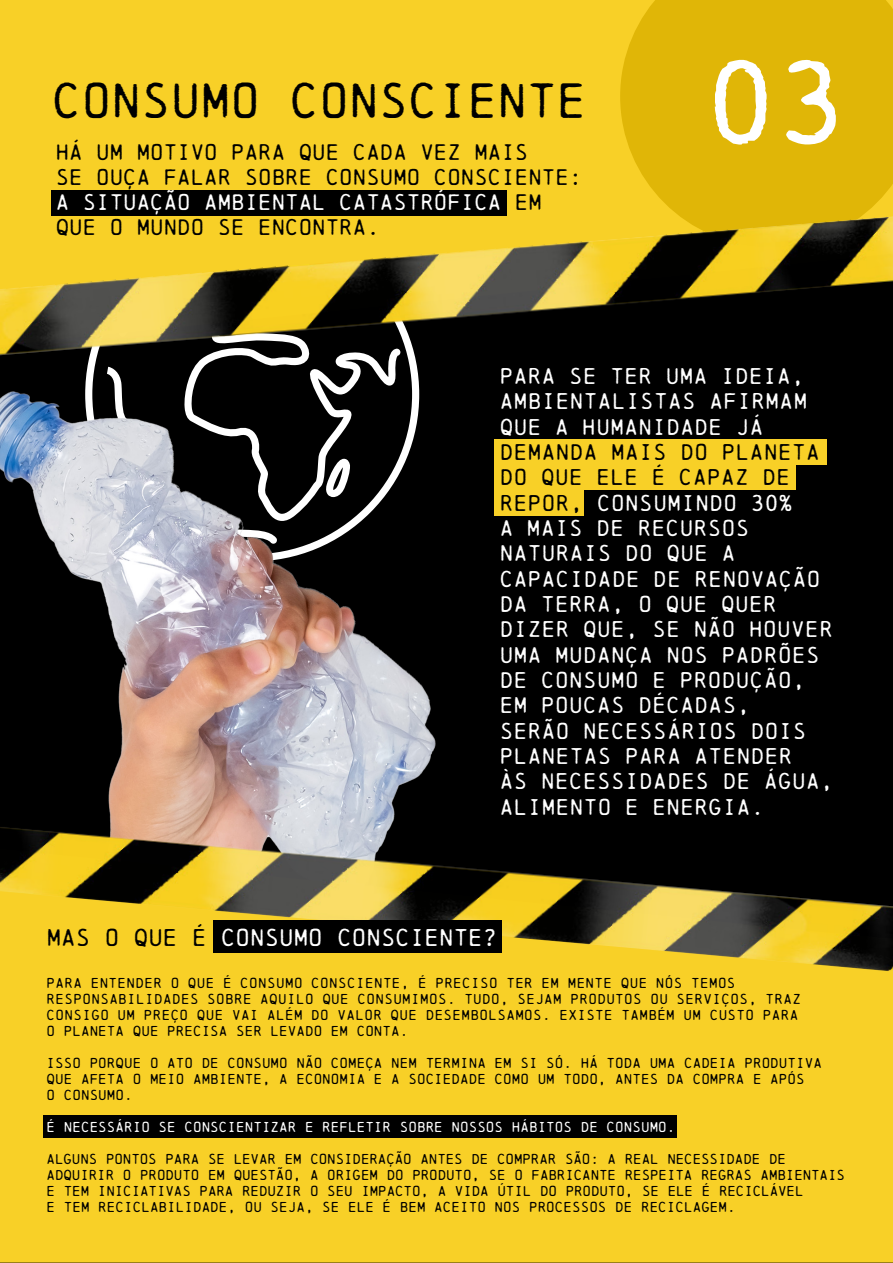
<style>
.page{position:relative;width:893px;height:1263px;background:#fff}
.page>*{position:absolute;margin:0;border:0;box-sizing:border-box;transform-origin:0 0}
.t1{font:108.9px "Chainprinter";color:#fff}
.t2{font:45.9px "Chainprinter";color:#000}
.t3{font:22.5px "Chainprinter";color:#fff}
.t4{font:21.15px/25.3px "Chainprinter";letter-spacing:.02em;color:#fff;text-align:justify}
.t5{font:20.85px/25px "Chainprinter";color:#000}
.t6{font:13.35px/16px "Chainprinter";color:#000}
.t7{font:13.35px/16px "Chainprinter";letter-spacing:.025em;color:#000}
.t8{font:13.35px "Chainprinter";color:#fff}
.s1{color:#fff}
.s2{color:#000}
</style>
<div class="page">
<div style="left:0;top:0;width:893px;height:1262px;background:#000"></div>
<div style="left:0;top:0;width:620px;height:216px;background:#f8d027"></div>
<svg style="left:620px;top:0;width:273px;height:216px;background:#e1b709"></svg>
<img style="left:0;top:216px;width:893px;height:176px">
<div style="left:51px;top:190px;width:456px;height:25px;background:#000"></div>
<div style="left:494px;top:439px;width:333px;height:26px;background:#f8d027"></div>
<div style="left:494px;top:464px;width:301px;height:26px;background:#f8d027"></div>
<div style="left:494px;top:490px;width:90px;height:25px;background:#f8d027"></div>
<img style="left:0;top:392px;width:436px;height:372px">
<div style="left:0;top:971px;width:893px;height:291px;background:#f8d027"></div>
<img style="left:0;top:764px;width:893px;height:207px">
<div style="left:214px;top:921px;width:288px;height:32px;background:#000"></div>
<div style="left:43px;top:1116px;width:633px;height:22px;background:#000"></div>
<h2 class="t2" style="left:52px;top:73px;width:536px">CONSUMO CONSCIENTE</h2>
<h3 class="t5" style="left:56px;top:139px;width:474px">HÁ UM MOTIVO PARA QUE CADA VEZ MAIS</h3>
<h3 class="t5" style="left:56px;top:164px;width:528px">SE OUÇA FALAR SOBRE CONSUMO CONSCIENTE:<br><span class="s1">A SITUAÇÃO AMBIENTAL CATASTRÓFICA</span> EM<br>QUE O MUNDO SE ENCONTRA.</h3>
<h1 class="t1" style="left:706px;top:37px;width:142px">03</h1>
<h3 class="t4" style="left:500px;top:363px;width:309px">PARA SE TER UMA IDEIA, AMBIENTALISTAS AFIRMAM QUE A HUMANIDADE JÁ</h3>
<p class="t4" style="left:500px;top:439px;width:336px;text-align:left"><span class="s2">DEMANDA MAIS DO PLANETA<br>DO QUE ELE É CAPAZ DE<br>REPOR,</span> CONSUMINDO 30%<br>A MAIS DE RECURSOS<br>NATURAIS DO QUE A<br>CAPACIDADE DE RENOVAÇÃO<br>DA TERRA, O QUE QUER<br>DIZER QUE, SE NÃO HOUVER<br>UMA MUDANÇA NOS PADRÕES<br>DE CONSUMO E PRODUÇÃO,<br>EM POUCAS DÉCADAS,<br>SERÃO NECESSÁRIOS DOIS<br>PLANETAS PARA ATENDER<br>ÀS NECESSIDADES DE ÁGUA,<br>ALIMENTO E ENERGIA.</p>
<h3 class="t3" style="left:47px;top:924px;width:452px"><span class="s2">MAS O QUE É</span> CONSUMO CONSCIENTE?</h3>
<p class="t7" style="left:47px;top:975px;width:756px">PARA ENTENDER O QUE É CONSUMO CONSCIENTE, É PRECISO TER EM MENTE QUE NÓS TEMOS RESPONSABILIDADES SOBRE AQUILO QUE CONSUMIMOS. TUDO, SEJAM PRODUTOS OU SERVIÇOS, TRAZ CONSIGO UM PREÇO QUE VAI ALÉM DO VALOR QUE DESEMBOLSAMOS. EXISTE TAMBÉM UM CUSTO PARA O PLANETA QUE PRECISA SER LEVADO EM CONTA.</p>
<p class="t6" style="left:47px;top:1055px;width:777px">ISSO PORQUE O ATO DE CONSUMO NÃO COMEÇA NEM TERMINA EM SI SÓ. HÁ TODA UMA CADEIA PRODUTIVA<br>QUE AFETA O MEIO AMBIENTE, A ECONOMIA E A SOCIEDADE COMO UM TODO, ANTES DA COMPRA E APÓS<br>O CONSUMO.</p>
<p class="t8" style="left:47px;top:1119px;width:630px">É NECESSÁRIO SE CONSCIENTIZAR E REFLETIR SOBRE NOSSOS HÁBITOS DE CONSUMO.</p>
<p class="t6" style="left:47px;top:1151px;width:800px">ALGUNS PONTOS PARA SE LEVAR EM CONSIDERAÇÃO ANTES DE COMPRAR SÃO: A REAL NECESSIDADE DE ADQUIRIR O PRODUTO EM QUESTÃO, A ORIGEM DO PRODUTO, SE O FABRICANTE RESPEITA REGRAS AMBIENTAIS E TEM INICIATIVAS PARA REDUZIR O SEU IMPACTO, A VIDA ÚTIL DO PRODUTO, SE ELE É RECICLÁVEL<br>E TEM RECICLABILIDADE, OU SEJA, SE ELE É BEM ACEITO NOS PROCESSOS DE RECICLAGEM.</p>
</div>
